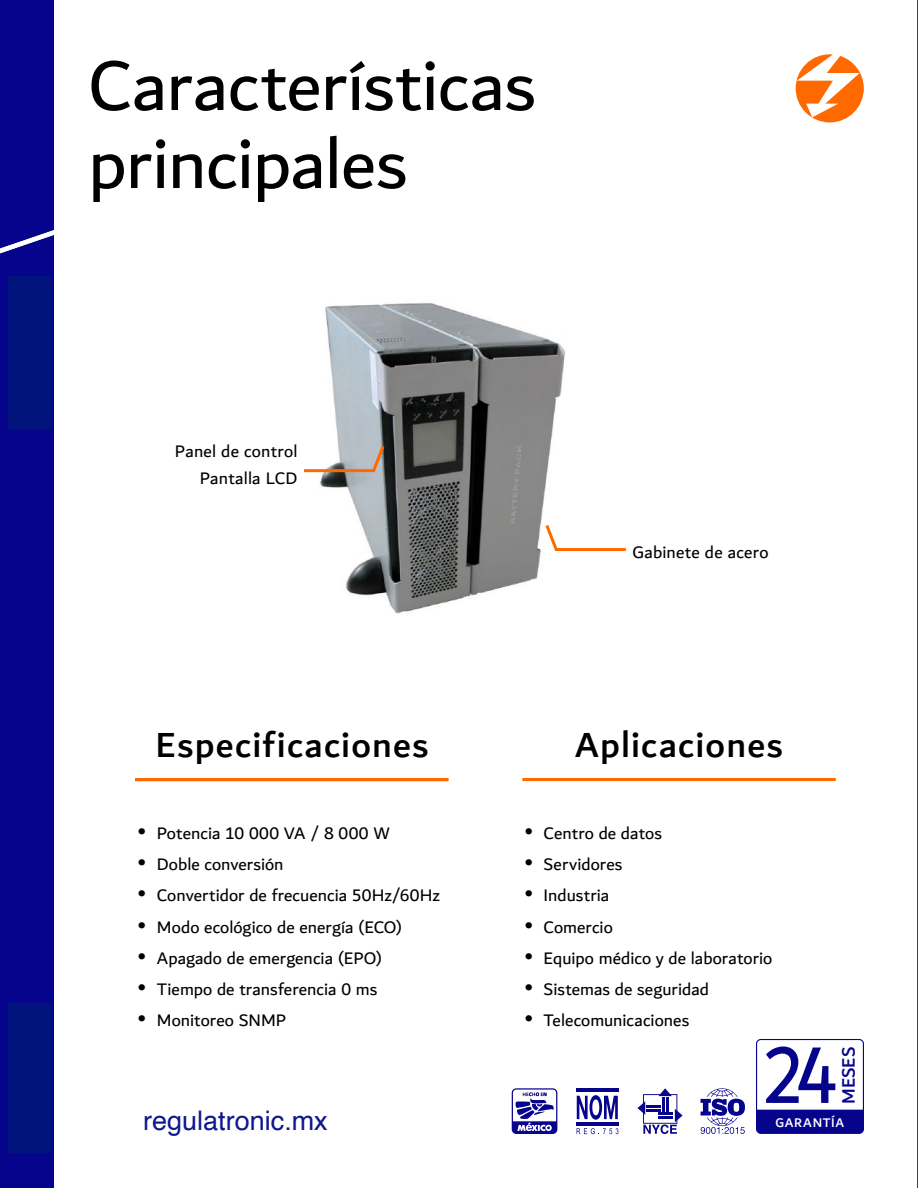
<style>
.page{position:relative;width:918px;height:1188px;background:#fff}
.page>*{position:absolute;margin:0;border:0;box-sizing:border-box;transform-origin:0 0}
.t1{font:85.5px "Dubai";color:#06038d;scale:.9 1}
.t2{font:75px/78px "Dubai";letter-spacing:-.01em;color:#000}
.t3{font:500 37.5px "Dubai";letter-spacing:.035em;color:#000}
.t4{font:27px "Helvetica";color:#0f178d}
.t5{font:500 19.5px "Dubai";letter-spacing:-.01em;color:#06038d}
.t6{font:18px/27px "Dubai";letter-spacing:.005em;color:#000;text-align:right}
.t7{font:500 13.5px "Dubai";letter-spacing:.05em;color:#fff}
.s1{font-family:"Century Gothic Paneuropean";font-weight:300;font-size:21px}
</style>
<div class="page">
<div style="left:0;top:0;width:54px;height:1188px;background:#06038d"></div>
<svg style="left:796px;top:54px;width:68px;height:68px"></svg>
<hr style="left:522px;top:778px;width:314px;height:3px;background:#ff6900">
<svg style="left:701px;top:1088px;width:44px;height:46px"></svg>
<hr style="left:576px;top:1088px;width:43px;height:4px;background:#06038d">
<svg style="left:577px;top:1095px;width:41px;height:25px"></svg>
<hr style="left:576px;top:1122px;width:43px;height:4px;background:#06038d">
<svg style="left:577px;top:1128px;width:41px;height:6px"></svg>
<svg style="left:637px;top:1088px;width:46px;height:46px"></svg>
<svg style="left:512px;top:1088px;width:45px;height:46px"></svg>
<div style="left:756px;top:1039px;width:108px;height:95px;border:1px solid #06038d;border-radius:4px"></div>
<div style="left:757px;top:1110px;width:106px;height:23px;background:#06038d"></div>
<hr style="left:135px;top:778px;width:313px;height:3px;background:#ff6900">
<hr style="left:917px;top:0;width:1px;height:1188px;background:#000">
<svg style="left:0;top:230px;width:54px;height:24px"></svg>
<img style="left:320px;top:303px;width:245px;height:311px">
<svg style="left:304px;top:443px;width:83px;height:31px"></svg>
<svg style="left:543px;top:522px;width:83px;height:31px"></svg>
<div style="left:8px;top:1003px;width:42px;height:150px;background:#01147b"></div>
<div style="left:8px;top:276px;width:43px;height:152px;background:#01147b"></div>
<h2 class="t2" style="left:88px;top:45px;width:449px">Características principales</h2>
<p class="t6" style="left:175px;top:437px;width:124px">Panel de control<br>Pantalla LCD</p>
<p class="t6" style="left:632px;top:538px;width:138px">Gabinete de acero</p>
<h3 class="t3" style="left:155px;top:722px;width:275px">Especificaciones</h3>
<h3 class="t3" style="left:575px;top:722px;width:210px">Aplicaciones</h3>
<p class="t6" style="left:136px;top:819px;width:256px"><span class="s1">•</span> Potencia 10 000 VA / 8 000 W</p>
<p class="t6" style="left:136px;top:850px;width:149px"><span class="s1">•</span> Doble conversión</p>
<p class="t6" style="left:136px;top:882px;width:306px"><span class="s1">•</span> Convertidor de frecuencia 50Hz/60Hz</p>
<p class="t6" style="left:136px;top:913px;width:268px"><span class="s1">•</span> Modo ecológico de energía (ECO)</p>
<p class="t6" style="left:136px;top:944px;width:248px"><span class="s1">•</span> Apagado de emergencia (EPO)</p>
<p class="t6" style="left:136px;top:975px;width:243px"><span class="s1">•</span> Tiempo de transferencia 0 ms</p>
<p class="t6" style="left:136px;top:1007px;width:152px"><span class="s1">•</span> Monitoreo SNMP</p>
<h3 class="t4" style="left:143px;top:1109px;width:186px">regulatronic.mx</h3>
<p class="t6" style="left:522px;top:819px;width:141px"><span class="s1">•</span> Centro de datos</p>
<p class="t6" style="left:522px;top:850px;width:102px"><span class="s1">•</span> Servidores</p>
<p class="t6" style="left:522px;top:882px;width:89px"><span class="s1">•</span> Industria</p>
<p class="t6" style="left:522px;top:913px;width:92px"><span class="s1">•</span> Comercio</p>
<p class="t6" style="left:522px;top:944px;width:252px"><span class="s1">•</span> Equipo médico y de laboratorio</p>
<p class="t6" style="left:522px;top:975px;width:188px"><span class="s1">•</span> Sistemas de seguridad</p>
<p class="t6" style="left:522px;top:1007px;width:169px"><span class="s1">•</span> Telecomunicaciones</p>
<h1 class="t1" style="left:762px;top:1023px;width:85px">24</h1>
<p class="t5" style="left:837px;top:1104px;width:58px;rotate:-90deg">MESES</p>
<p class="t7" style="left:775px;top:1114px;width:70px">GARANTÍA</p>
</div>
